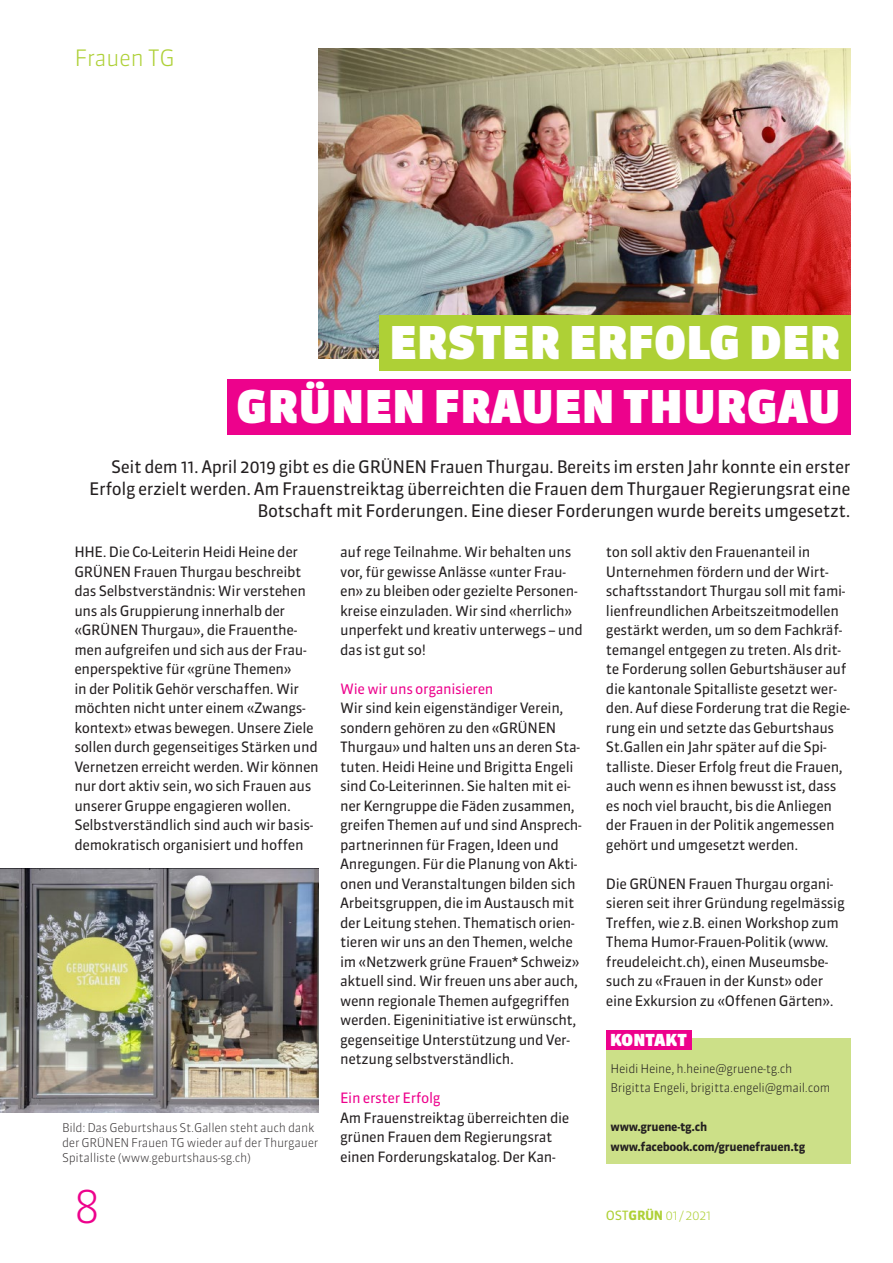
<style>
.page{position:relative;width:893px;height:1263px;background:#fff}
.page>*{position:absolute;margin:0;border:0;box-sizing:border-box;transform-origin:0 0}
.t1{font:900 45px "Sanuk OT";letter-spacing:.01em;color:#fff}
.t2{font:300 45px "Sanuk OT";color:#ed028c}
.t3{font:300 22.5px "Sanuk OT";letter-spacing:-.025em;color:#aed036}
.t4{font:17.25px/22.2px "Sanuk OT";letter-spacing:-.025em;color:#231f20;text-align:right}
.t5{font:900 16.5px "Sanuk OT";letter-spacing:.01em;color:#fff}
.t6{font:14.25px/19.5px "Sanuk OT";letter-spacing:-.025em;color:#231f20}
.t7{font:14.25px "Sanuk OT";letter-spacing:-.025em;color:#ed028c}
.t8{font:300 12.75px "Sanuk OT";color:#aed036}
.t9{font:300 12px/15px "Sanuk OT";letter-spacing:-.025em;color:#231f20}
.t10{font:700 12px/19.5px "Sanuk OT";letter-spacing:-.025em;color:#231f20}
.s1{font-weight:400}
.s2{font-weight:700}
</style>
<div class="page">
<img style="left:0;top:868px;width:319px;height:244px">
<img style="left:319px;top:49px;width:531px;height:309px">
<div style="left:227px;top:379px;width:623px;height:55px;background:#ed028c"></div>
<div style="left:379px;top:315px;width:471px;height:56px;background:#aed036"></div>
<div style="left:606px;top:1038px;width:244px;height:126px;background:#cce088"></div>
<div style="left:606px;top:1030px;width:85px;height:20px;background:#ed028c"></div>
<h2 class="t3" style="left:74px;top:44px;width:102px">Frauen TG</h2>
<h1 class="t1" style="left:389px;top:315px;width:453px">ERSTER ERFOLG DER</h1>
<h1 class="t1" style="left:237px;top:379px;width:605px">GRÜNEN FRAUEN THURGAU</h1>
<p class="t4" style="left:89px;top:455px;width:763px">Seit dem 11. April 2019 gibt es die GRÜNEN Frauen Thurgau. Bereits im ersten Jahr konnte ein erster<br>Erfolg erzielt werden. Am Frauenstreiktag überreichten die Frauen dem Thurgauer Regierungsrat eine<br>Botschaft mit Forderungen. Eine dieser Forderungen wurde bereits umgesetzt.</p>
<p class="t6" style="left:340px;top:542px;width:244px">auf rege Teilnahme. Wir behalten uns vor, für gewisse Anlässe «unter Frau&shy;en» zu bleiben oder gezielte Personen&shy;kreise einzuladen. Wir sind «herrlich» unperfekt und kreativ unterwegs – und das ist gut so!</p>
<p class="t7" style="left:340px;top:680px;width:155px">Wie wir uns organisieren</p>
<p class="t6" style="left:340px;top:698px;width:243px">Wir sind kein eigenständiger Verein, sondern gehören zu den «GRÜNEN Thurgau» und halten uns an deren Sta&shy;tuten. Heidi Heine und Brigitta Engeli sind Co-Leiterinnen. Sie halten mit ei&shy;ner Kerngruppe die Fäden zusammen, greifen Themen auf und sind Ansprech&shy;partnerinnen für Fragen, Ideen und Anregungen. Für die Planung von Akti&shy;onen und Veranstaltungen bilden sich Arbeitsgruppen, die im Austausch mit der Leitung stehen. Thematisch orien&shy;tieren wir uns an den Themen, welche im «Netzwerk grüne Frauen* Schweiz» aktuell sind. Wir freuen uns aber auch, wenn regionale Themen aufgegriffen werden. Eigeninitiative ist erwünscht, gegenseitige Unterstützung und Ver&shy;netzung selbstverständlich.</p>
<p class="t7" style="left:340px;top:1089px;width:102px">Ein erster Erfolg</p>
<p class="t6" style="left:340px;top:1108px;width:231px">Am Frauenstreiktag überreichten die grünen Frauen dem Regierungsrat einen Forderungskatalog. Der Kan-</p>
<p class="t6" style="left:74px;top:542px;width:246px">HHE. Die Co-Leiterin Heidi Heine der GRÜNEN Frauen Thurgau beschreibt das Selbstverständnis: Wir verstehen uns als Gruppierung innerhalb der «GRÜNEN Thurgau», die Frauenthe&shy;men aufgreifen und sich aus der Frau&shy;enperspektive für «grüne Themen»<br>in der Politik Gehör verschaffen. Wir möchten nicht unter einem «Zwangs&shy;kontext» etwas bewegen. Unsere Ziele sollen durch gegenseitiges Stärken und Vernetzen erreicht werden. Wir können nur dort aktiv sein, wo sich Frauen aus unserer Gruppe engagieren wollen.<br>Selbstverständlich sind auch wir basis&shy;demokratisch organisiert und hoffen</p>
<p class="t6" style="left:606px;top:542px;width:246px">ton soll aktiv den Frauenanteil in Unternehmen fördern und der Wirt&shy;schaftsstandort Thurgau soll mit fami&shy;lienfreundlichen Arbeitszeitmodellen gestärkt werden, um so dem Fachkräf&shy;temangel entgegen zu treten. Als drit&shy;te Forderung sollen Geburtshäuser auf die kantonale Spitalliste gesetzt wer&shy;den. Auf diese Forderung trat die Regie&shy;rung ein und setzte das Geburtshaus St.Gallen ein Jahr später auf die Spi&shy;talliste. Dieser Erfolg freut die Frauen, auch wenn es ihnen bewusst ist, dass es noch viel braucht, bis die Anliegen der Frauen in der Politik angemessen gehört und umgesetzt werden.</p>
<p class="t6" style="left:606px;top:874px;width:240px">Die GRÜNEN Frauen Thurgau organi&shy;sieren seit ihrer Gründung regelmässig Treffen, wie z.B. einen Workshop zum Thema Humor-Frauen-Politik (www. freudeleicht.ch), einen Museumsbe&shy;such zu «Frauen in der Kunst» oder eine Exkursion zu «Offenen Gärten».</p>
<p class="t5" style="left:610px;top:1030px;width:78px">KONTAKT</p>
<p class="t9" style="left:611px;top:1059px;width:221px;line-height:19.5px">Heidi Heine, h.heine@gruene-tg.ch<br>Brigitta Engeli, brigitta.engeli@gmail.com</p>
<p class="t10" style="left:611px;top:1117px;width:196px">www.gruene-tg.ch www.facebook.com/gruenefrauen.tg</p>
<p class="t9" style="left:62px;top:1120px;width:258px">Bild: Das Geburtshaus St.Gallen steht auch dank der GRÜNEN Frauen TG wieder auf der Thurgauer<br>Spitalliste (www.geburtshaus-sg.ch)</p>
<h1 class="t2" style="left:74px;top:1179px;width:27px">8</h1>
<p class="t8" style="left:606px;top:1207px;width:107px"><span class="s1">OST</span><span class="s2">GRÜN</span> 01 / 2021</p>
</div>
